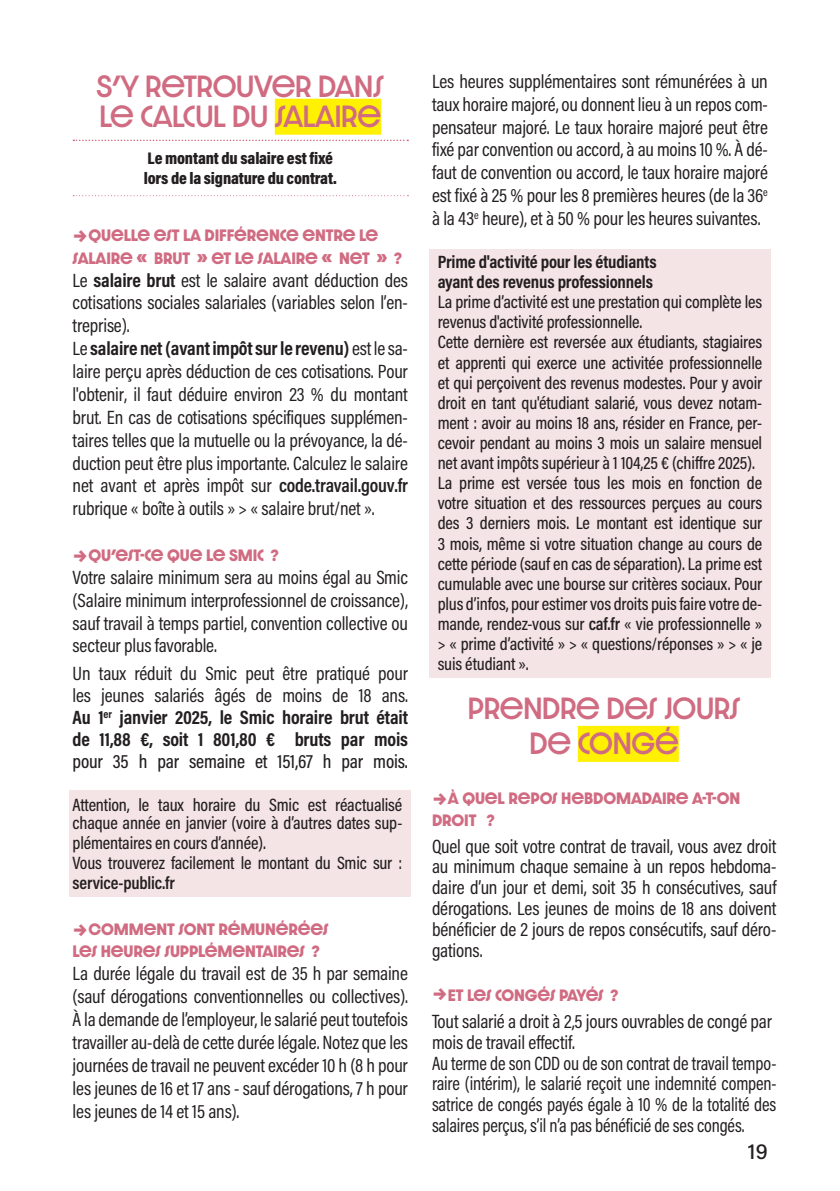
<style>
.page{position:relative;width:840px;height:1191px;background:#fff}
.page>*{position:absolute;margin:0;border:0;box-sizing:border-box;transform-origin:0 0}
.t1{font:500 26px/30px "Dazzle Unicase";letter-spacing:-.01em;color:#d06b81}
.t2{font:500 22px "Acumin Pro";color:#231f20}
.t3{font:19.4px/22.8px "Acumin Pro Cond";letter-spacing:-.01em;color:#231f20;text-align:justify}
.t4{font:500 19.4px "Acumin Pro Cond";letter-spacing:-.01em;color:#231f20}
.t5{font:500 18px/20.2px "Acumin Pro Cond";letter-spacing:-.01em;color:#231f20}
.t6{font:700 18px/20.2px "Acumin Pro Cond";letter-spacing:-.01em;color:#231f20}
.t7{font:600 18px "Acumin Pro Cond";letter-spacing:-.01em;color:#231f20}
.t8{font:900 17px/20px "Acumin Pro Cond";letter-spacing:-.01em;color:#231f20}
.t9{font:700 14px/22.8px "Dazzle Unicase";letter-spacing:-.01em;color:#d06b81}
.t10{font:700 14px "Dazzle Unicase";letter-spacing:-.04em;color:#d06b81}
.s1{font-weight:700}
.s2{font-weight:600}
</style>
<div class="page">
<div style="left:275px;top:99px;width:106px;height:36px;background:#fff101"></div>
<svg style="left:73px;top:140px;width:335px;height:1px"></svg>
<svg style="left:73px;top:195px;width:335px;height:1px"></svg>
<div style="left:70px;top:789px;width:340px;height:67px;background:#f5e4e6"></div>
<div style="left:70px;top:850px;width:340px;height:46px;background:#f5e4e6"></div>
<div style="left:429px;top:249px;width:341px;height:47px;background:#f5e4e6"></div>
<div style="left:429px;top:289px;width:341px;height:47px;background:#f5e4e6"></div>
<div style="left:429px;top:329px;width:341px;height:147px;background:#f5e4e6"></div>
<div style="left:429px;top:470px;width:341px;height:207px;background:#f5e4e6"></div>
<div style="left:577px;top:726px;width:101px;height:36px;background:#fff101"></div>
<h1 class="t1" style="left:96px;top:71px;width:289px">S’Y RETROUVER DANS<br>LE CALCUL DU SALAIRE</h1>
<p class="t8" style="left:144px;top:147px;width:194px">Le montant du salaire est fixé lors de la signature du contrat.</p>
<p class="t9" style="left:73px;top:223px;width:331px;text-align:center">QUELLE EST LA DIFFÉRENCE ENTRE LE<br>SALAIRE « BRUT » ET LE SALAIRE « NET » ?</p>
<p class="t3" style="left:73px;top:268px;width:336px;text-align:left">Le <span class="s1">salaire brut</span> est le salaire avant déduction des cotisations sociales salariales (variables selon l’en&shy;treprise).<br>Le <span class="s1">salaire net(avant impôt sur le revenu)</span> est le sa&shy;laire perçu après déduction de ces cotisations. Pour l'obtenir, il faut déduire environ 23 % du montant brut. En cas de cotisations spécifiques supplémen&shy;taires telles que la mutuelle ou la prévoyance, la dé&shy;duction peut être plus importante. Calculez le salaire net avant et après impôt sur <span class="s2">code.travail.gouv.fr </span>rubrique « boîte à outils » &gt; « salaire brut/net ».</p>
<p class="t9" style="left:88px;top:543px;width:192px">QU’EST-CE QUE LE SMIC ?</p>
<p class="t3" style="left:73px;top:565px;width:337px">Votre salaire minimum sera au moins égal au Smic (Salaire minimum interprofessionnel de croissance), sauf travail à temps partiel, convention collective ou secteur plus favorable.</p>
<p class="t3" style="left:73px;top:662px;width:337px;line-height:22px">Un taux réduit du Smic peut être pratiqué pour les jeunes salariés âgés de moins de 18 ans.<br><span class="s1">Au 1</span><sup>er</sup> <span class="s1">janvier 2025, le Smic horaire brut était de 11,88 €, soit 1 801,80 € bruts par mois</span></p>
<p class="t4" style="left:73px;top:749px;width:336px">pour 35 h par semaine et 151,67 h par mois.</p>
<p class="t5" style="left:73px;top:795px;width:331px;line-height:18px">Attention, le taux horaire du Smic est réactualisé chaque année en janvier (voire à d’autres dates sup-</p>
<p class="t5" style="left:73px;top:832px;width:331px">plémentaires en cours d’année).<br>Vous trouverez facilement le montant du Smic sur :</p>
<p class="t7" style="left:73px;top:871px;width:104px">service-public.fr</p>
<p class="t9" style="left:73px;top:917px;width:257px;text-indent:16px">COMMENT SONT RÉMUNÉRÉES<br>LES HEURES SUPPLÉMENTAIRES ?</p>
<p class="t3" style="left:73px;top:961px;width:336px">La durée légale du travail est de 35 h par semaine (sauf dérogations conventionnelles ou collectives).<br>À la demande de l’employeur, le salarié peut toutefois travailler au-delà de cette durée légale. Notez que les journées de travail ne peuvent excéder 10 h (8 h pour les jeunes de 16 et 17 ans - sauf dérogations, 7 h pour les jeunes de 14 et 15 ans).</p>
<p class="t3" style="left:432px;top:69px;width:337px">Les heures supplémentaires sont rémunérées à un taux horaire majoré, ou donnent lieu à un repos com&shy;pensateur majoré. Le taux horaire majoré peut être fixé par convention ou accord, à au moins 10 %. À dé&shy;faut de convention ou accord, le taux horaire majoré est fixé à 25 % pour les 8 premières heures (de la 36<sup>e </sup>à la 43<sup>e</sup> heure), et à 50 % pour les heures suivantes.</p>
<p class="t6" style="left:437px;top:251px;width:220px">Prime d'activité pour les étudiants ayant des revenus professionnels</p>
<p class="t5" style="left:437px;top:291px;width:326px">La prime d’activité est une prestation qui complète les revenus d'activité professionnelle.<br>Cette dernière est reversée aux étudiants, stagiaires et apprenti qui exerce une activitée professionnelle et qui perçoivent des revenus modestes. Pour y avoir droit en tant qu'étudiant salarié, vous devez notam&shy;ment : avoir au moins 18 ans, résider en France, per&shy;cevoir pendant au moins 3 mois un salaire mensuel net avant impôts supérieur à 1 104,25 € (chiffre 2025).<br>La prime est versée tous les mois en fonction de votre situation et des ressources perçues au cours des 3 derniers mois. Le montant est identique sur 3 mois, même si votre situation change au cours de cette période (sauf en cas de séparation). La prime est cumulable avec une bourse sur critères sociaux. Pour plus d’infos, pour estimer vos droits puis faire votre de&shy;mande, rendez-vous sur <span class="s2">caf.fr</span> « vie professionnelle » &gt; « prime d’activité » &gt; « questions/réponses » &gt; « je suis étudiant ».</p>
<h1 class="t1" style="left:467px;top:691px;width:274px;line-height:34.8px;text-align:center">PRENDRE DES JOURS<br>DE CONGÉ</h1>
<p class="t9" style="left:432px;top:787px;width:309px;line-height:21.6px;text-indent:16px">À QUEL REPOS HEBDOMADAIRE A-T-ON<br>DROIT ?</p>
<p class="t3" style="left:432px;top:835px;width:346px;line-height:20.8px">Quel que soit votre contrat de travail, vous avez droit au minimum chaque semaine à un repos hebdoma&shy;daire d’un jour et demi, soit 35 h consécutives, sauf dérogations. Les jeunes de moins de 18 ans doivent bénéficier de 2 jours de repos consécutifs, sauf déro&shy;gations.</p>
<p class="t10" style="left:447px;top:984px;width:172px">ET LES CONGÉS PAYÉS ?</p>
<p class="t3" style="left:432px;top:1010px;width:346px;line-height:20.8px;text-align:left">Tout salarié a droit à 2,5 jours ouvrables de congé par mois de travail effectif.<br>Au terme de son CDD ou de son contrat de travail tempo&shy;raire (intérim), le salarié reçoit une indemnité compen&shy;satrice de congés payés égale à 10 % de la totalité des salaires perçus, s’il n’a pas bénéficié de ses congés.</p>
<p class="t2" style="left:747px;top:1136px;width:22px">19</p>
</div>
